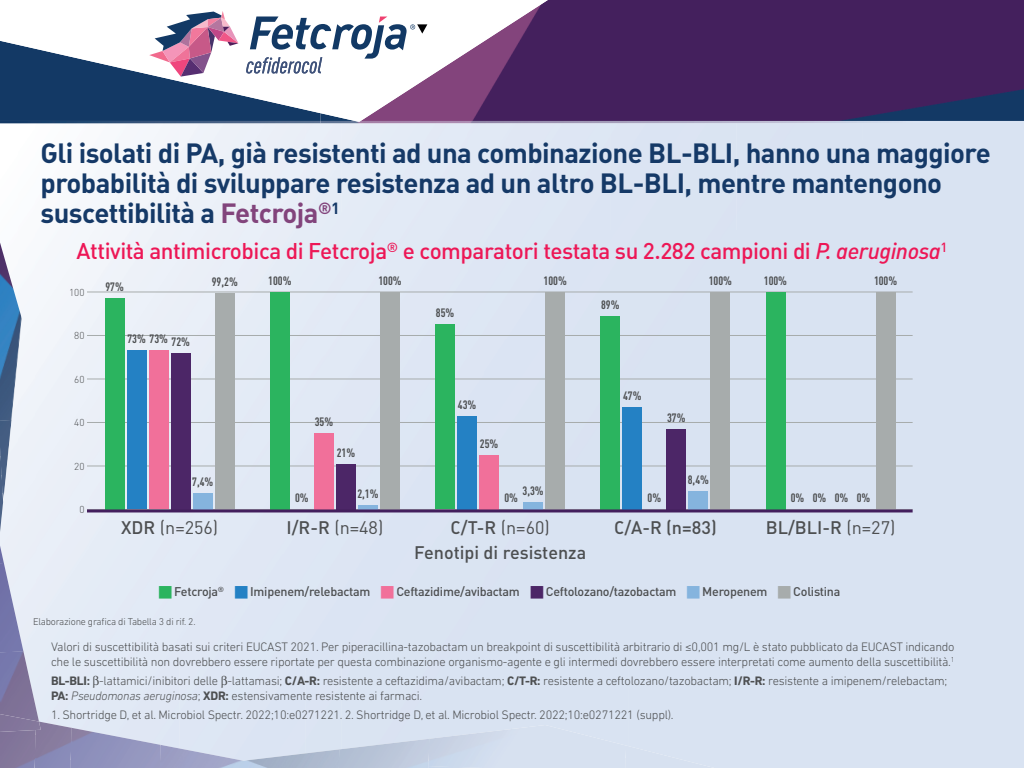
<style>
.page{position:relative;width:1024px;height:768px;background:#fff}
.page>*{position:absolute;margin:0;border:0;box-sizing:border-box;transform-origin:0 0}
.t1{font:700 27.5px/30px "DIN Pro";letter-spacing:-.02em;color:#153967}
.t2{font:500 22.5px "DIN Pro";letter-spacing:-.02em;color:#ed1756}
.t3{font:500 18px "DIN Pro";color:#4d4f51}
.t4{font:18px "DIN Pro";color:#4d4f51}
.t5{font:300 12.5px/15px "DIN Next LT Pro";letter-spacing:-.02em;color:#4d4f51}
.t6{font:500 12.5px "DIN Pro";letter-spacing:-.02em;color:#4d4f51}
.t7{font:700 condensed 12px "DIN Pro";color:#4d4f51}
.t8{font:300 10px "DIN Next LT Pro";letter-spacing:-.02em;color:#4d4f51}
.t9{font:300 10px "DIN Pro";color:#4d4f51}
.s1{color:#82447c}
.s2{font-style:italic}
.s3{font-weight:500}
.s4{font-weight:400}
.s5{font-weight:700}
</style>
<div class="page">
<div style="left:548px;top:0;width:476px;height:121px;background:#44205d"></div>
<svg style="left:0;top:0;width:548px;height:121px"></svg>
<svg style="left:149px;top:11px;width:89px;height:66px"></svg>
<svg style="left:246px;top:17px;width:181px;height:57px"></svg>
<img style="left:90px;top:123px;width:90px;height:622px">
<div style="left:557px;top:338px;width:377px;height:215px;background:#d9e3f2"></div>
<div style="left:485px;top:123px;width:449px;height:215px;background:#dae4f2"></div>
<img style="left:0;top:123px;width:18px;height:1px">
<img style="left:0;top:121px;width:1024px;height:2px">
<img style="left:36px;top:722px;width:36px;height:46px">
<img style="left:70px;top:728px;width:91px;height:40px">
<img style="left:0;top:732px;width:36px;height:36px">
<img style="left:160px;top:745px;width:180px;height:23px">
<img style="left:428px;top:766px;width:64px;height:2px">
<img style="left:0;top:242px;width:22px;height:179px">
<img style="left:0;top:651px;width:39px;height:63px">
<img style="left:0;top:420px;width:12px;height:84px">
<img style="left:0;top:563px;width:23px;height:90px">
<img style="left:0;top:442px;width:4px;height:121px">
<img style="left:0;top:714px;width:41px;height:18px">
<hr style="left:87px;top:292px;width:826px;height:1px;background:#a7acac">
<hr style="left:87px;top:335px;width:826px;height:1px;background:#a7acac">
<hr style="left:87px;top:379px;width:826px;height:1px;background:#a7acac">
<hr style="left:87px;top:422px;width:826px;height:1px;background:#a7acac">
<hr style="left:87px;top:466px;width:826px;height:1px;background:#a7acac">
<div style="left:215px;top:294px;width:20px;height:215px;background:#a7acac"></div>
<div style="left:380px;top:292px;width:20px;height:217px;background:#a7acac"></div>
<div style="left:545px;top:292px;width:20px;height:217px;background:#a7acac"></div>
<div style="left:710px;top:292px;width:20px;height:217px;background:#a7acac"></div>
<div style="left:876px;top:292px;width:20px;height:217px;background:#a7acac"></div>
<div style="left:193px;top:493px;width:20px;height:16px;background:#85b4de"></div>
<hr style="left:358px;top:505px;width:20px;height:4px;background:#85b4de">
<div style="left:523px;top:502px;width:20px;height:7px;background:#85b4de"></div>
<div style="left:688px;top:491px;width:20px;height:18px;background:#85b4de"></div>
<div style="left:171px;top:353px;width:20px;height:156px;background:#4c2667"></div>
<div style="left:336px;top:464px;width:20px;height:45px;background:#4c2667"></div>
<div style="left:666px;top:429px;width:20px;height:80px;background:#4c2667"></div>
<div style="left:149px;top:351px;width:20px;height:158px;background:#f1709a"></div>
<div style="left:314px;top:433px;width:20px;height:76px;background:#f1709a"></div>
<div style="left:479px;top:455px;width:20px;height:54px;background:#f1709a"></div>
<div style="left:127px;top:351px;width:20px;height:158px;background:#2481c4"></div>
<div style="left:457px;top:416px;width:20px;height:93px;background:#2481c4"></div>
<div style="left:622px;top:407px;width:20px;height:102px;background:#2481c4"></div>
<div style="left:105px;top:298px;width:20px;height:211px;background:#2bb45f"></div>
<div style="left:270px;top:292px;width:20px;height:217px;background:#2bb45f"></div>
<div style="left:435px;top:324px;width:20px;height:185px;background:#2bb45f"></div>
<div style="left:600px;top:316px;width:20px;height:193px;background:#2bb45f"></div>
<div style="left:766px;top:292px;width:19px;height:217px;background:#2bb45f"></div>
<hr style="left:87px;top:509px;width:826px;height:3px;background:#431f5d">
<svg style="left:159px;top:586px;width:13px;height:13px"></svg>
<svg style="left:235px;top:586px;width:13px;height:13px"></svg>
<svg style="left:381px;top:586px;width:13px;height:13px"></svg>
<svg style="left:531px;top:586px;width:12px;height:13px"></svg>
<svg style="left:687px;top:586px;width:13px;height:13px"></svg>
<svg style="left:778px;top:586px;width:13px;height:13px"></svg>
<svg style="left:93px;top:676px;width:6px;height:12px"></svg>
<svg style="left:222px;top:676px;width:5px;height:12px"></svg>
<h1 class="t1" style="left:40px;top:135px;width:952px">Gli isolati di PA, già resistenti ad una combinazione BL-BLI, hanno una maggiore probabilità di sviluppare resistenza ad un altro BL-BLI, mentre mantengono suscettibilità a <span class="s1">Fetcroja</span><sup>®</sup><sup>1</sup></h1>
<h2 class="t2" style="left:77px;top:233px;width:872px">Attività antimicrobica di Fetcroja<sup>®</sup> e comparatori testata su 2.282 campioni di <span class="s2">P. aeruginosa</span><sup>1</sup></h2>
<p class="t9" style="left:69px;top:284px;width:17px">100</p>
<p class="t9" style="left:74px;top:328px;width:12px">80</p>
<p class="t9" style="left:74px;top:371px;width:12px">60</p>
<p class="t9" style="left:74px;top:415px;width:12px">40</p>
<p class="t9" style="left:74px;top:458px;width:12px">20</p>
<p class="t9" style="left:79px;top:502px;width:7px">0</p>
<p class="t7" style="left:105px;top:278px;width:20px">97%</p>
<p class="t7" style="left:212px;top:273px;width:27px">99,2%</p>
<p class="t7" style="left:128px;top:330px;width:42px">73% 73%</p>
<p class="t7" style="left:172px;top:332px;width:20px">72%</p>
<p class="t7" style="left:192px;top:473px;width:23px">7,4%</p>
<p class="t7" style="left:268px;top:271px;width:25px">100%</p>
<p class="t7" style="left:378px;top:271px;width:25px">100%</p>
<p class="t7" style="left:315px;top:413px;width:20px">35%</p>
<p class="t7" style="left:337px;top:443px;width:20px">21%</p>
<p class="t7" style="left:295px;top:489px;width:15px">0%</p>
<p class="t7" style="left:357px;top:484px;width:23px">2,1%</p>
<p class="t7" style="left:436px;top:304px;width:20px">85%</p>
<p class="t7" style="left:458px;top:395px;width:20px">43%</p>
<p class="t7" style="left:480px;top:435px;width:20px">25%</p>
<p class="t7" style="left:544px;top:271px;width:25px">100%</p>
<p class="t7" style="left:523px;top:482px;width:23px">3,3%</p>
<p class="t7" style="left:504px;top:489px;width:15px">0%</p>
<p class="t7" style="left:601px;top:295px;width:20px">89%</p>
<p class="t7" style="left:709px;top:271px;width:25px">100%</p>
<p class="t7" style="left:623px;top:387px;width:20px">47%</p>
<p class="t7" style="left:667px;top:408px;width:20px">37%</p>
<p class="t7" style="left:688px;top:471px;width:23px">8,4%</p>
<p class="t7" style="left:648px;top:489px;width:15px">0%</p>
<p class="t7" style="left:764px;top:271px;width:25px">100%</p>
<p class="t7" style="left:874px;top:271px;width:25px">100%</p>
<p class="t7" style="left:791px;top:489px;width:15px">0%</p>
<p class="t7" style="left:857px;top:489px;width:15px">0%</p>
<p class="t7" style="left:813px;top:489px;width:15px">0%</p>
<p class="t7" style="left:835px;top:489px;width:15px">0%</p>
<h3 class="t4" style="left:121px;top:513px;width:99px"><span class="s3">XDR</span> (n=256)</h3>
<h3 class="t4" style="left:287px;top:513px;width:98px"><span class="s3">I/R-R</span> (n=48)</h3>
<h3 class="t4" style="left:451px;top:513px;width:101px"><span class="s3">C/T-R</span> (n=60)</h3>
<h3 class="t3" style="left:614px;top:513px;width:104px">C/A-R (n=83)</h3>
<h3 class="t3" style="left:766px;top:513px;width:131px">BL/BLI-R <span class="s4">(n=27)</span></h3>
<h3 class="t3" style="left:414px;top:538px;width:174px">Fenotipi di resistenza</h3>
<p class="t6" style="left:174px;top:582px;width:51px">Fetcroja<sup>®</sup></p>
<p class="t6" style="left:250px;top:582px;width:122px">Imipenem/relebactam</p>
<p class="t6" style="left:396px;top:582px;width:125px">Ceftazidime/avibactam</p>
<p class="t6" style="left:546px;top:582px;width:132px">Ceftolozano/tazobactam</p>
<p class="t6" style="left:702px;top:582px;width:67px">Meropenem</p>
<p class="t6" style="left:793px;top:582px;width:49px">Colistina</p>
<p class="t8" style="left:33px;top:616px;width:164px">Elaborazione grafica di Tabella 3 di rif. 2.</p>
<p class="t5" style="left:51px;top:639px;width:905px">Valori di suscettibilità basati sui criteri EUCAST 2021. Per piperacillina-tazobactam un breakpoint di suscettibilità arbitrario di ≤0,001 mg/L è stato pubblicato da EUCAST indicando che le suscettibilità non dovrebbero essere riportate per questa combinazione organismo-agente e gli intermedi dovrebbero essere interpretati come aumento della suscettibilità.<sup>1</sup></p>
<p class="t5" style="left:51px;top:673px;width:898px"><span class="s5">BL-BLI:</span> -lattamici/inibitori delle -lattamasi; <span class="s5">C/A-R:</span> resistente a ceftazidima/avibactam; <span class="s5">C/T-R:</span> resistente a ceftolozano/tazobactam; <span class="s5">I/R-R:</span> resistente a imipenem/relebactam;<br><span class="s5">PA:</span> <span class="s2">Pseudomonas aeruginosa</span>; <span class="s5">XDR:</span> estensivamente resistente ai farmaci.</p>
<p class="t5" style="left:51px;top:707px;width:624px">1. Shortridge D, et al. Microbiol Spectr. 2022;10:e0271221. 2. Shortridge D, et al. Microbiol Spectr. 2022;10:e0271221 (suppl).</p>
</div>
